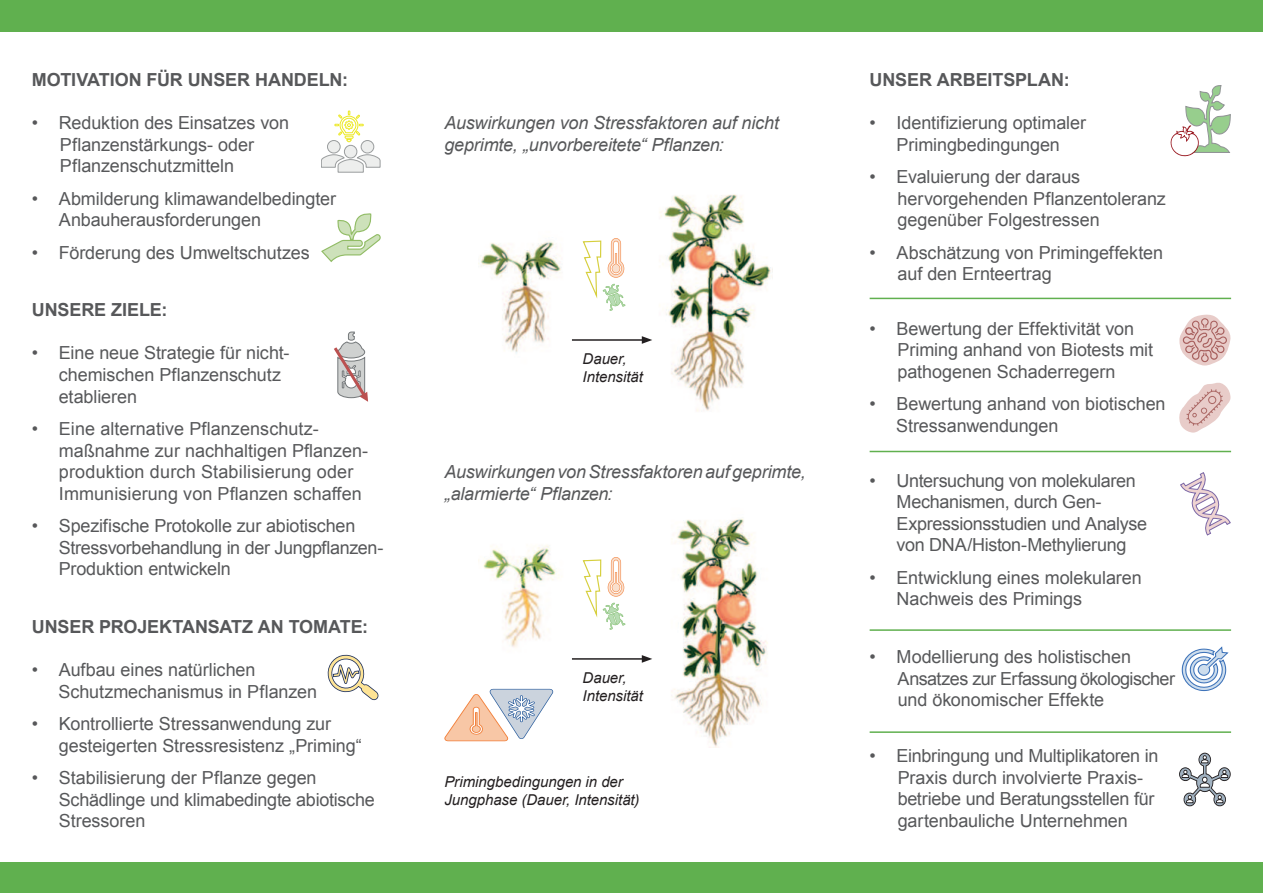
<style>
.page{position:relative;width:1263px;height:893px;background:#60b04f}
.page>*{position:absolute;margin:0;border:0;box-sizing:border-box;transform-origin:0 0}
.t1{font:18px/21.6px "Arial";letter-spacing:-.005em;color:#57585a}
.t2{font:italic 18px/21.6px "Arial";letter-spacing:-.01em;color:#57585a}
.t3{font:700 18px "Arial";letter-spacing:-.01em;color:#57585a}
.t4{font:italic 15px/18px "Arial";letter-spacing:-.005em;color:#231f20}
</style>
<div class="page">
<div style="left:0;top:32px;width:1263px;height:829px;background:#fff"></div>
<svg style="left:1179px;top:752px;width:52px;height:55px"></svg>
<hr style="left:870px;top:298px;width:361px;height:1px;background:#60b04f">
<hr style="left:870px;top:451px;width:361px;height:1px;background:#60b04f">
<hr style="left:870px;top:629px;width:361px;height:2px;background:#60b04f">
<hr style="left:870px;top:731px;width:361px;height:2px;background:#60b04f">
<svg style="left:1170px;top:85px;width:61px;height:72px"></svg>
<svg style="left:1182px;top:646px;width:46px;height:45px"></svg>
<svg style="left:1180px;top:472px;width:51px;height:64px"></svg>
<svg style="left:1179px;top:314px;width:52px;height:52px"></svg>
<svg style="left:1179px;top:382px;width:51px;height:51px"></svg>
<img style="left:478px;top:194px;width:294px;height:553px">
<svg style="left:444px;top:689px;width:109px;height:52px"></svg>
<svg style="left:582px;top:557px;width:43px;height:73px"></svg>
<hr style="left:572px;top:658px;width:72px;height:2px;background:#231f20">
<svg style="left:642px;top:655px;width:10px;height:8px"></svg>
<svg style="left:582px;top:238px;width:43px;height:73px"></svg>
<hr style="left:572px;top:339px;width:72px;height:2px;background:#231f20">
<svg style="left:642px;top:336px;width:10px;height:8px"></svg>
<svg style="left:327px;top:654px;width:52px;height:46px"></svg>
<svg style="left:321px;top:111px;width:59px;height:61px"></svg>
<div style="left:344px;top:145px;width:13px;height:13px;background:#edeeed;border-radius:50%"></div>
<div style="left:344px;top:145px;width:13px;height:13px;border:1px solid #9a9d9e;border-radius:50%"></div>
<svg style="left:334px;top:332px;width:34px;height:70px"></svg>
<svg style="left:321px;top:213px;width:60px;height:49px"></svg>
<p class="t3" style="left:32px;top:73px;width:318px">MOTIVATION FÜR UNSER HANDELN:</p>
<p class="t1" style="left:60px;top:113px;width:231px;text-indent:-28px">• Reduktion des Einsatzes von<br>Pflanzenstärkungs- oder<br>Pflanzenschutzmitteln</p>
<p class="t1" style="left:59px;top:189px;width:279px;text-indent:-27px">• Abmilderung klimawandelbedingter<br>Anbauherausforderungen</p>
<p class="t1" style="left:32px;top:243px;width:279px">• Förderung des Umweltschutzes</p>
<p class="t3" style="left:32px;top:303px;width:137px">UNSERE ZIELE:</p>
<p class="t1" style="left:59px;top:344px;width:232px;text-indent:-27px">• Eine neue Strategie für nicht&shy;chemischen Pflanzenschutz etablieren</p>
<p class="t1" style="left:59px;top:419px;width:311px;text-indent:-27px">• Eine alternative Pflanzenschutz&shy;maßnahme zur nachhaltigen Pflanzen&shy;produktion durch Stabilisierung oder Immunisierung von Pflanzen schaffen</p>
<p class="t1" style="left:59px;top:517px;width:326px;text-indent:-27px">• Spezifische Protokolle zur abiotischen<br>Stressvorbehandlung in der Jungpflanzen-<br>Produktion entwickeln</p>
<p class="t3" style="left:32px;top:620px;width:338px">UNSER PROJEKTANSATZ AN TOMATE:</p>
<p class="t1" style="left:58px;top:661px;width:260px;text-indent:-27px">• Aufbau eines natürlichen<br>Schutzmechanismus in Pflanzen</p>
<p class="t1" style="left:59px;top:715px;width:304px;text-indent:-27px">• Kontrollierte Stressanwendung zur gesteigerten Stressresistenz „Priming“</p>
<p class="t1" style="left:59px;top:769px;width:317px;text-indent:-27px">• Stabilisierung der Pflanze gegen<br>Schädlinge und klimabedingte abiotische<br>Stressoren</p>
<p class="t2" style="left:444px;top:113px;width:336px">Auswirkungen von Stressfaktoren auf nicht geprimte, „unvorbereitete“ Pflanzen:</p>
<p class="t4" style="left:583px;top:351px;width:62px">Dauer,<br>Intensität</p>
<p class="t2" style="left:444px;top:463px;width:363px">Auswirkungen von Stressfaktoren auf geprimte, „alarmierte“ Pflanzen:</p>
<p class="t4" style="left:583px;top:670px;width:62px">Dauer,<br>Intensität</p>
<p class="t4" style="left:444px;top:774px;width:197px">Primingbedingungen in der<br>Jungphase (Dauer, Intensität)</p>
<p class="t3" style="left:870px;top:73px;width:202px">UNSER ARBEITSPLAN:</p>
<p class="t1" style="left:870px;top:113px;width:218px;text-align:center">• Identifizierung optimaler<br>Primingbedingungen</p>
<p class="t1" style="left:898px;top:167px;width:270px;text-indent:-28px">• Evaluierung der daraus hervorgehenden Pflanzentoleranz gegenüber Folgestressen</p>
<p class="t1" style="left:898px;top:243px;width:267px;text-indent:-28px">• Abschätzung von Primingeffekten auf den Ernteertrag</p>
<p class="t1" style="left:898px;top:319px;width:257px;text-indent:-28px">• Bewertung der Effektivität von<br>Priming anhand von Biotests mit pathogenen Schaderregern</p>
<p class="t1" style="left:896px;top:395px;width:271px;text-indent:-27px">• Bewertung anhand von biotischen<br>Stressanwendungen</p>
<p class="t1" style="left:897px;top:471px;width:252px;text-indent:-27px">• Untersuchung von molekularen<br>Mechanismen, durch Gen-<br>Expressionsstudien und Analyse von DNA/Histon-Methylierung</p>
<p class="t1" style="left:897px;top:568px;width:247px;text-indent:-27px">• Entwicklung eines molekularen<br>Nachweis des Primings</p>
<p class="t1" style="left:898px;top:647px;width:279px;text-indent:-28px">• Modellierung des holistischen<br>Ansatzes zur Erfassung ökologischer und ökonomischer Effekte</p>
<p class="t1" style="left:898px;top:747px;width:262px;text-indent:-28px">• Einbringung und Multiplikatoren in Praxis durch involvierte Praxis&shy;betriebe und Beratungsstellen für gartenbauliche Unternehmen</p>
</div>
